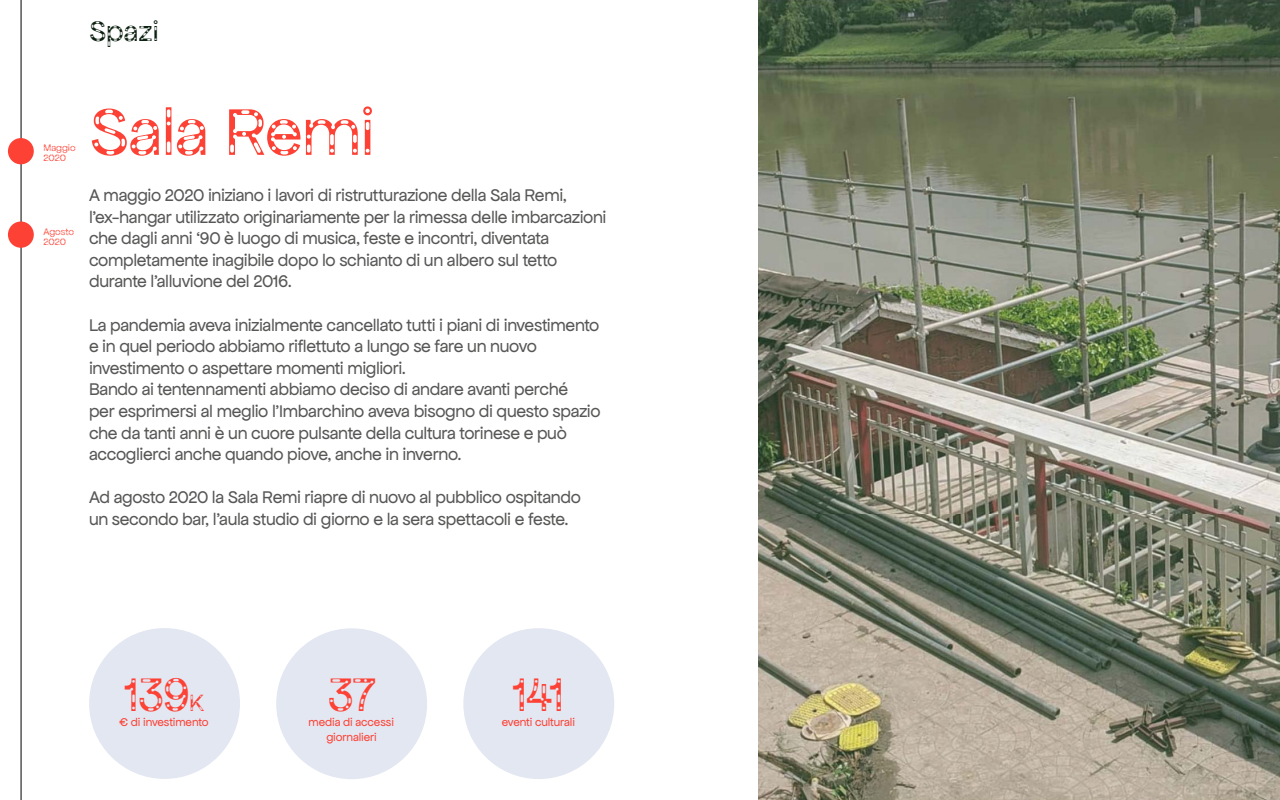
<style>
.page{position:relative;width:1280px;height:800px;background:#fff}
.page>*{position:absolute;margin:0;border:0;box-sizing:border-box;transform-origin:0 0}
.t1{font:70px "Apfel Grotezk Brukt";letter-spacing:-.02em;color:#fd4235}
.t2{font:50px "Apfel Grotezk Brukt";color:#fd4235}
.t3{font:30px "Apfel Grotezk Brukt";color:#0d2110}
.t4{font:18px/21.6px "Apfel Grotezk";letter-spacing:-.02em;color:#575756}
.t5{font:12px/15px "Apfel Grotezk";letter-spacing:-.01em;color:#fd4235;text-align:center}
.t6{font:10px/10px "Apfel Grotezk Brukt";color:#fd4235}
.s1{font-size:25px}
</style>
<div class="page">
<div style="left:89px;top:628px;width:151px;height:151px;background:#e3e7f2;border-radius:50%"></div>
<div style="left:463px;top:628px;width:151px;height:151px;background:#e3e7f2;border-radius:50%"></div>
<div style="left:276px;top:628px;width:151px;height:151px;background:#e3e7f2;border-radius:50%"></div>
<hr style="left:21px;top:0;width:1px;height:800px;background:#000">
<div style="left:8px;top:221px;width:26px;height:27px;background:#fd4235;border-radius:50%"></div>
<div style="left:8px;top:138px;width:26px;height:26px;background:#fd4235;border-radius:50%"></div>
<img style="left:758px;top:0;width:522px;height:800px">
<h3 class="t3" style="left:89px;top:16px;width:72px">Spazi</h3>
<p class="t6" style="left:43px;top:143px;width:34px">Maggio<br>2020</p>
<p class="t6" style="left:43px;top:227px;width:32px">Agosto<br>2020</p>
<h1 class="t1" style="left:89px;top:95px;width:288px">Sala Remi</h1>
<p class="t4" style="left:89px;top:184px;width:519px">A maggio 2020 iniziano i lavori di ristrutturazione della Sala Remi, l’ex-hangar utilizzato originariamente per la rimessa delle imbarcazioni che dagli anni ‘90 è luogo di musica, feste e incontri, diventata completamente inagibile dopo lo schianto di un albero sul tetto durante l’alluvione del 2016.</p>
<p class="t4" style="left:89px;top:314px;width:513px">La pandemia aveva inizialmente cancellato tutti i piani di investimento e in quel periodo abbiamo riflettuto a lungo se fare un nuovo investimento o aspettare momenti migliori.<br>Bando ai tentennamenti abbiamo deciso di andare avanti perché<br>per esprimersi al meglio l'Imbarchino aveva bisogno di questo spazio che da tanti anni è un cuore pulsante della cultura torinese e può accoglierci anche quando piove, anche in inverno.</p>
<p class="t4" style="left:89px;top:487px;width:493px">Ad agosto 2020 la Sala Remi riapre di nuovo al pubblico ospitando un secondo bar, l’aula studio di giorno e la sera spettacoli e feste.</p>
<h2 class="t2" style="left:125px;top:668px;width:81px">139<span class="s1">K</span></h2>
<p class="t5" style="left:120px;top:715px;width:91px">€ di investimento</p>
<h2 class="t2" style="left:328px;top:669px;width:49px">37</h2>
<p class="t5" style="left:309px;top:715px;width:87px">media di accessi giornalieri</p>
<h2 class="t2" style="left:513px;top:669px;width:53px">141</h2>
<p class="t5" style="left:502px;top:715px;width:75px">eventi culturali</p>
</div>
